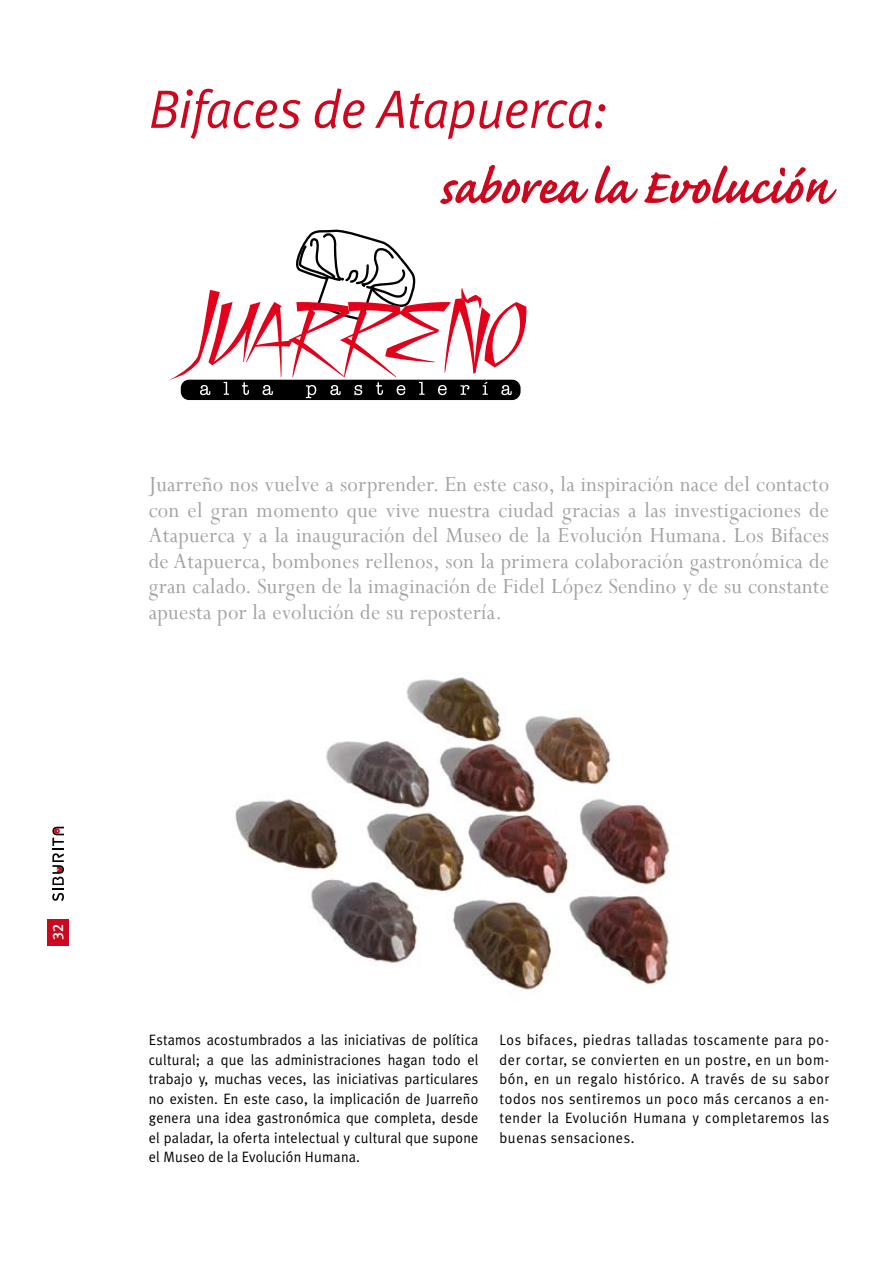
<style>
.page{position:relative;width:893px;height:1263px;background:#fff}
.page>*{position:absolute;margin:0;border:0;box-sizing:border-box;transform-origin:0 0}
.t1{font:700 63px "Caflisch Script";letter-spacing:-.005em;color:#cd071e;scale:.95 1}
.t2{font:italic 54px "Meta Plus Normal";letter-spacing:-.005em;color:#cd071e;scale:.95 1}
.t3{font:24px/25.5px "Perpetua";letter-spacing:.015em;color:#a1a2a4;text-align:justify;scale:.95 1}
.t4{font:15px/19.5px "Meta Plus Normal";letter-spacing:.025em;color:#000;text-align:justify;scale:.95 1}
.t5{font:15px "Meta Plus Medium Caps";color:#fff}
</style>
<div class="page">
<img style="left:235px;top:677px;width:435px;height:315px">
<div style="left:180px;top:379px;width:341px;height:22px;background:#000;border-radius:9px"></div>
<div style="left:180px;top:379px;width:342px;height:22px;border:1px solid #fff;border-radius:9px"></div>
<svg style="left:168px;top:230px;width:359px;height:168px"></svg>
<svg style="left:52px;top:827px;width:12px;height:74px"></svg>
<div style="left:47px;top:919px;width:21px;height:27px;background:#cd071e"></div>
<h2 class="t2" style="left:149px;top:78px;width:485px">Bifaces de Atapuerca:</h2>
<h1 class="t1" style="left:438px;top:155px;width:413px">saborea la Evolución</h1>
<p class="t3" style="left:149px;top:471px;width:718px">Juarreño nos vuelve a sorprender. En este caso, la inspiración nace del contacto con el gran momento que vive nuestra ciudad gracias a las investigaciones de Atapuerca y a la inauguración del Museo de la Evolución Humana. Los Bifaces de Atapuerca, bombones rellenos, son la primera colaboración gastronómica de gran calado. Surgen de la imaginación de Fidel López Sendino y de su constante apuesta por la evolución de su repostería.</p>
<p class="t5" style="left:49px;top:940px;width:18px;rotate:-90deg">32</p>
<p class="t4" style="left:149px;top:1030px;width:348px">Estamos acostumbrados a las iniciativas de política cultural; a que las administraciones hagan todo el trabajo y, muchas veces, las iniciativas particulares no existen. En este caso, la implicación de Juarreño genera una idea gastronómica que completa, desde el paladar, la oferta intelectual y cultural que supone el Museo de la Evolución Humana.</p>
<p class="t4" style="left:500px;top:1030px;width:348px">Los bifaces, piedras talladas toscamente para po&shy;der cortar, se convierten en un postre, en un bom&shy;bón, en un regalo histórico. A través de su sabor todos nos sentiremos un poco más cercanos a en&shy;tender la Evolución Humana y completaremos las buenas sensaciones.</p>
</div>
